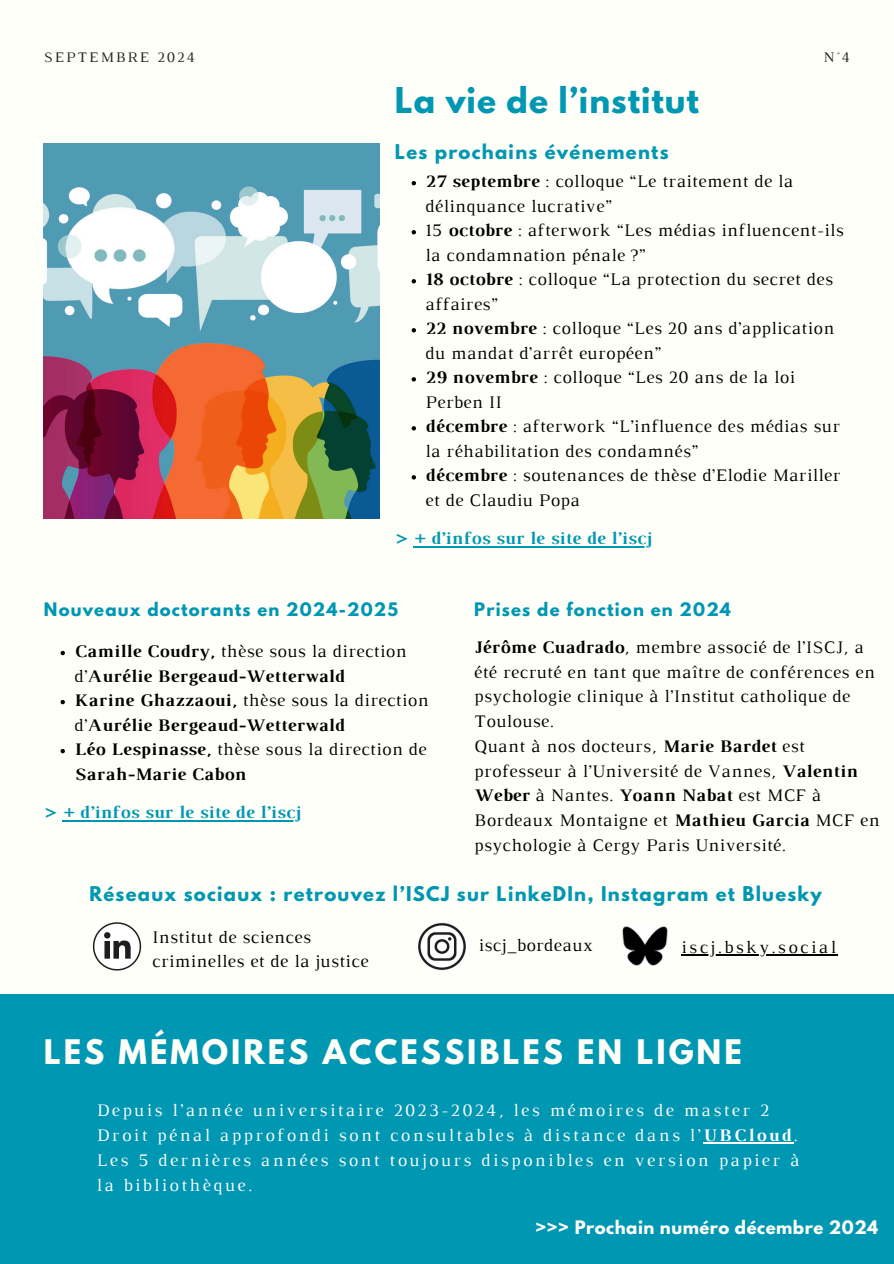
<style>
.page{position:relative;width:894px;height:1264px;background:#fff}
.page>*{position:absolute;margin:0;border:0;box-sizing:border-box;transform-origin:0 0}
.t1{font:700 31.5px "League Spartan";letter-spacing:.03em;color:#0097b2}
.t2{font:700 30px "League Spartan";letter-spacing:.1em;color:#fffff9}
.t3{font:18px/24.8px "Luthier";letter-spacing:.03em;color:#000}
.t4{font:18px/24.8px "Luthier";letter-spacing:.14em;color:#fff}
.t5{font:700 18px/24.5px "Luthier";letter-spacing:.03em;color:#000}
.t6{font:700 18px "League Spartan";letter-spacing:.07em;color:#0097b2}
.t7{font:700 18px "Luthier";letter-spacing:.03em;color:#0097b2}
.t8{font:18px "Luthier";letter-spacing:.14em;color:#000}
.t9{font:700 16.5px "League Spartan";letter-spacing:.07em;color:#0097b2}
.t10{font:700 16.5px "League Spartan";letter-spacing:.03em;color:#fffff9}
.t11{font:14.85px "Luthier";letter-spacing:.14em;color:#222}
.s1{font-weight:700}
.s2{font-weight:400}
</style>
<div class="page">
<div style="left:0;top:0;width:893px;height:1263px;background:#fffff9"></div>
<img style="left:44px;top:144px;width:335px;height:374px">
<div style="left:0;top:994px;width:893px;height:269px;background:#0097b2"></div>
<img style="left:89px;top:919px;width:54px;height:54px;border-radius:50%">
<img style="left:415px;top:919px;width:54px;height:54px;border-radius:50%">
<svg style="left:411px;top:181px;width:5px;height:4px"></svg>
<svg style="left:411px;top:230px;width:5px;height:4px"></svg>
<svg style="left:411px;top:279px;width:5px;height:4px"></svg>
<svg style="left:411px;top:328px;width:5px;height:4px"></svg>
<svg style="left:411px;top:377px;width:5px;height:4px"></svg>
<svg style="left:411px;top:426px;width:5px;height:4px"></svg>
<svg style="left:411px;top:475px;width:5px;height:4px"></svg>
<hr style="left:413px;top:546px;width:238px;height:2px;background:#0097b2">
<hr style="left:703px;top:1142px;width:90px;height:1px;background:#fff">
<svg style="left:61px;top:651px;width:4px;height:4px"></svg>
<svg style="left:61px;top:700px;width:4px;height:4px"></svg>
<svg style="left:61px;top:749px;width:4px;height:4px"></svg>
<hr style="left:63px;top:819px;width:237px;height:2px;background:#0097b2">
<img style="left:622px;top:926px;width:45px;height:39px">
<hr style="left:681px;top:954px;width:157px;height:1px;background:#000">
<p class="t11" style="left:44px;top:52px;width:152px">SEPTEMBRE 2024</p>
<p class="t11" style="left:823px;top:52px;width:28px">N°4</p>
<p class="t1" style="left:395px;top:84px;width:305px">La vie de l’institut</p>
<p class="t6" style="left:395px;top:142px;width:275px">Les prochains événements</p>
<p class="t3" style="left:425px;top:170px;width:369px"><span class="s1">27 septembre</span> : colloque “Le traitement de la délinquance lucrative”</p>
<p class="t3" style="left:425px;top:219px;width:419px">15 <span class="s1">octobre</span> : afterwork “Les médias influencent-ils la condamnation pénale ?”</p>
<h4 class="t3" style="left:425px;top:268px;width:408px"><span class="s1">18 octobre</span> : colloque “La protection du secret des affaires”</h4>
<h3 class="t3" style="left:425px;top:317px;width:410px"><span class="s1">22 novembre</span> : colloque “Les 20 ans d’application du mandat d’arrêt européen”</h3>
<h3 class="t3" style="left:425px;top:366px;width:371px"><span class="s1">29 novembre</span> : colloque “Les 20 ans de la loi<br>Perben II</h3>
<p class="t3" style="left:425px;top:415px;width:416px"><span class="s1">décembre</span> : afterwork “L’influence des médias sur la réhabilitation des condamnés”</p>
<p class="t3" style="left:425px;top:464px;width:416px"><span class="s1">décembre</span> : soutenances de thèse d’Elodie Mariller et de Claudiu Popa</p>
<p class="t7" style="left:395px;top:532px;width:258px">&gt; + d’infos sur le site de l’iscj</p>
<h4 class="t9" style="left:44px;top:600px;width:355px">Nouveaux doctorants en 2024-2025</h4>
<p class="t5" style="left:74px;top:640px;width:333px">Camille Coudry, <span class="s2">thèse sous la direction d’</span>Aurélie Bergeaud-Wetterwald</p>
<h4 class="t5" style="left:74px;top:689px;width:355px">Karine Ghazzaoui, <span class="s2">thèse sous la direction d’</span>Aurélie Bergeaud-Wetterwald</h4>
<p class="t5" style="left:74px;top:738px;width:353px">Léo Lespinasse, <span class="s2">thèse sous la direction de<br></span>Sarah-Marie Cabon</p>
<h4 class="t7" style="left:44px;top:805px;width:258px">&gt; + d’infos sur le site de l’iscj</h4>
<h1 class="t9" style="left:474px;top:600px;width:258px">Prises de fonction en 2024</h1>
<h4 class="t3" style="left:474px;top:636px;width:406px"><span class="s1">Jérôme Cuadrado</span>, membre associé de l’ISCJ, a été recruté en tant que maître de conférences en psychologie clinique à l’Institut catholique de Toulouse.<br>Quant à nos docteurs, <span class="s1">Marie Bardet</span> est professeur à l’Université de Vannes, <span class="s1">Valentin Weber</span> à Nantes. <span class="s1">Yoann Nabat</span> est MCF à Bordeaux Montaigne et <span class="s1">Mathieu Garcia</span> MCF en psychologie à Cergy Paris Université.</h4>
<h1 class="t6" style="left:89px;top:885px;width:733px">Réseaux sociaux : retrouvez l’ISCJ sur LinkeDIn, Instagram et Bluesky</h1>
<h2 class="t3" style="left:152px;top:925px;width:218px">Institut de sciences criminelles et de la justice</h2>
<p class="t3" style="left:478px;top:934px;width:115px">iscj_bordeaux</p>
<p class="t8" style="left:681px;top:940px;width:156px">iscj.bsky.social</p>
<h3 class="t2" style="left:44px;top:1036px;width:699px">LES MÉMOIRES ACCESSIBLES EN LIGNE</h3>
<p class="t4" style="left:97px;top:1099px;width:704px">Depuis l’année universitaire 2023-2024, les mémoires de master 2<br>Droit pénal approfondi sont consultables à distance dans l’<span class="s1">UBCloud</span>.<br>Les 5 dernières années sont toujours disponibles en version papier à la bibliothèque.</p>
<h4 class="t10" style="left:535px;top:1219px;width:344px">&gt;&gt;&gt; Prochain numéro décembre 2024</h4>
</div>
